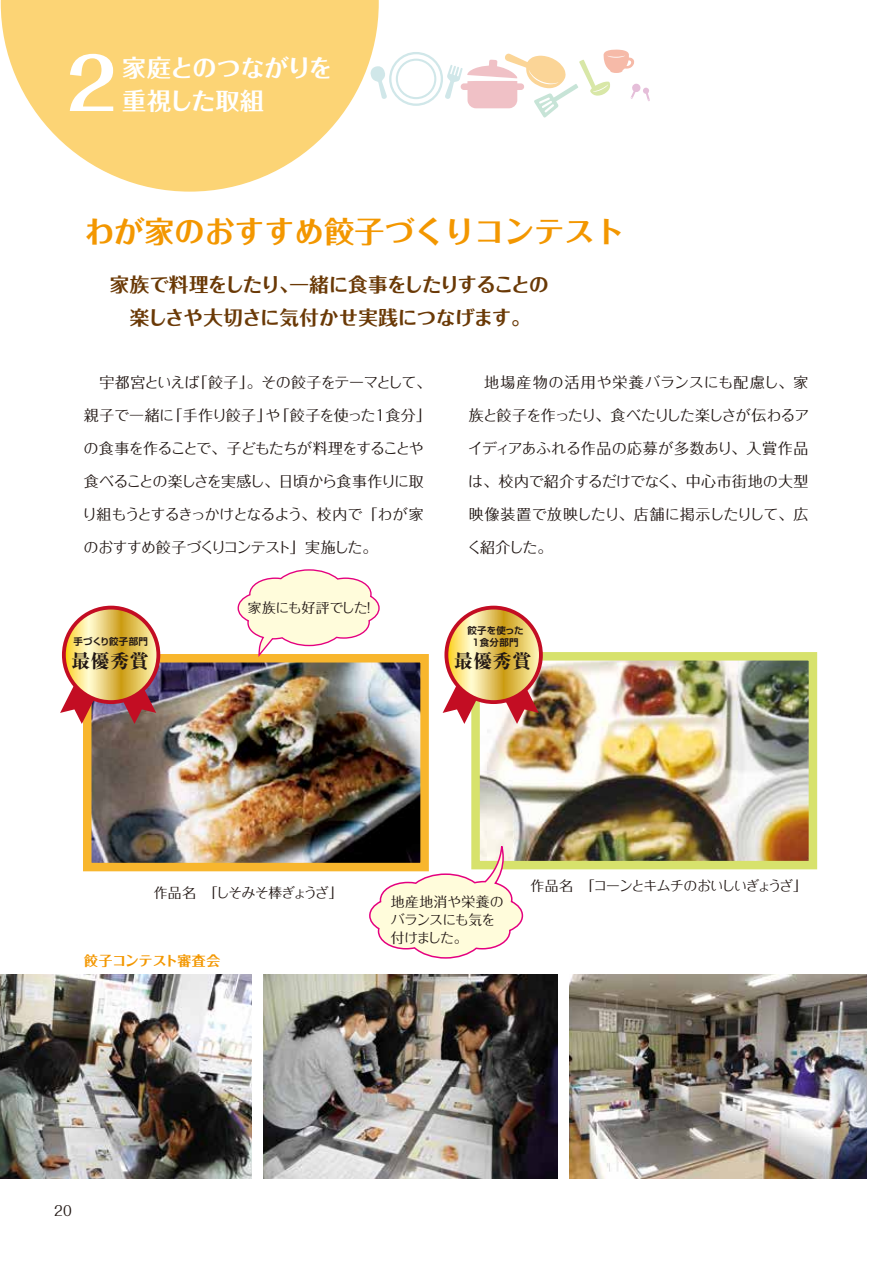
<style>
.page{position:relative;width:893px;height:1263px;background:#fff}
.page>*{position:absolute;margin:0;border:0;box-sizing:border-box;transform-origin:0 0}
.t1{font:70.5px "Folk Pro Bold 90 pv RKSJ H";color:#fff}
.t2{font:30px "Folk Pro Bold 90 pv RKSJ H";color:#f39700}
.t3{font:24px/33px "Folk Pro Bold 90 pv RKSJ H";letter-spacing:-.01em;color:#fff}
.t4{font:19.5px/33px "Folk Pro Bold 90 pv RKSJ H";letter-spacing:-.025em;color:#6a3906}
.t5{font:18.9px "Ryumin Pro Heavy 90 pv RKSJ H";letter-spacing:.03em;color:#221815}
.t6{font:15px "Folk Pro Regular 90 pv RKSJ H";letter-spacing:-.045em;color:#221815}
.t7{font:15px "Folk Pro Regular 90 pv RKSJ H";letter-spacing:-.075em;color:#221815}
.t8{font:15px "Folk Pro Regular 90 pv RKSJ H";letter-spacing:-.07em;color:#221815}
.t9{font:15px "Folk Pro Regular 90 pv RKSJ H";letter-spacing:.02em;color:#221815}
.t10{font:15px "Folk Pro Regular 90 pv RKSJ H";letter-spacing:.005em;color:#221815}
.t11{font:15px "Folk Pro Regular 90 pv RKSJ H";letter-spacing:-.005em;color:#221815}
.t12{font:15px "Folk Pro Regular 90 pv RKSJ H";letter-spacing:.06em;color:#221815}
.t13{font:13.8px "Folk Pro Regular 90 pv RKSJ H";letter-spacing:-.075em;color:#221815}
.t14{font:13.8px/18px "Folk Pro Regular 90 pv RKSJ H";letter-spacing:-.03em;color:#221815}
.t15{font:13.8px "Folk Pro Regular 90 pv RKSJ H";letter-spacing:-.05em;color:#221815}
.t16{font:13.8px "Folk Pro Bold 90 pv RKSJ H";letter-spacing:-.005em;color:#f39700}
.t17{font:13.8px "Folk Pro Regular 90 pv RKSJ H";letter-spacing:-.025em;color:#221815}
.t18{font:9.45px/12px "Shin Go Pr 5 De Bold 90 pv RKSJ H";letter-spacing:.025em;color:#221815;text-align:center}
</style>
<div class="page">
<svg style="left:1px;top:0;width:378px;height:192px;fill:#fcd475"></svg>
<img style="left:93px;top:664px;width:326px;height:197px">
<div style="left:83px;top:654px;width:346px;height:217px;border:9px solid #f8b62d"></div>
<img style="left:481px;top:662px;width:326px;height:197px">
<div style="left:471px;top:652px;width:346px;height:217px;border:9px solid #d7e26c"></div>
<svg style="left:60px;top:678px;width:39px;height:46px"></svg>
<svg style="left:117px;top:678px;width:39px;height:46px"></svg>
<svg style="left:64px;top:608px;width:94px;height:94px;background:#e8c66c"></svg>
<div style="left:62px;top:606px;width:98px;height:98px;border:4px solid #c30d23;border-radius:50%"></div>
<svg style="left:443px;top:678px;width:39px;height:46px"></svg>
<svg style="left:500px;top:678px;width:39px;height:46px"></svg>
<svg style="left:446px;top:608px;width:95px;height:94px;background:#e7c46b"></svg>
<div style="left:444px;top:606px;width:99px;height:98px;border:4px solid #c30d23;border-radius:50%"></div>
<img style="left:570px;top:974px;width:297px;height:204px">
<img style="left:263px;top:974px;width:294px;height:204px">
<img style="left:0;top:974px;width:252px;height:204px">
<svg style="left:371px;top:50px;width:279px;height:68px"></svg>
<svg style="left:368px;top:837px;width:156px;height:122px"></svg>
<svg style="left:237px;top:569px;width:143px;height:90px"></svg>
<h1 class="t1" style="left:67px;top:24px;width:50px">2</h1>
<h3 class="t3" style="left:122px;top:48px;width:212px">家庭とのつながりを重視した取組</h3>
<h2 class="t2" style="left:85px;top:206px;width:542px">わが家のおすすめ餃子づくりコンテスト</h2>
<h3 class="t4" style="left:110px;top:265px;width:440px">家族で料理をしたり、一緒に食事をしたりすることの　楽しさや大切さに気付かせ実践につなげます。</h3>
<p class="t6" style="left:84px;top:370px;width:349px">　宇都宮といえば「餃子」。その餃子をテーマとして、</p>
<p class="t6" style="left:84px;top:403px;width:349px">親子で一緒に「手作り餃子」や「餃子を使った１食分」</p>
<p class="t6" style="left:84px;top:436px;width:342px">の食事を作ることで、子どもたちが料理をすることや</p>
<p class="t6" style="left:84px;top:469px;width:341px">食べることの楽しさを実感し、日頃から食事作りに取</p>
<p class="t7" style="left:82px;top:502px;width:343px">り組もうとするきっかけとなるよう、校内で「わが家</p>
<p class="t6" style="left:84px;top:535px;width:296px">のおすすめ餃子づくりコンテスト」実施した。</p>
<p class="t18" style="left:73px;top:634px;width:76px">手づくり餃子部門</p>
<p class="t5" style="left:71px;top:646px;width:79px">最優秀賞</p>
<p class="t17" style="left:248px;top:596px;width:129px">家族にも好評でした！</p>
<p class="t12" style="left:469px;top:370px;width:341px">　地場産物の活用や栄養バランスにも配慮し、家</p>
<p class="t8" style="left:469px;top:403px;width:342px">族と餃子を作ったり、食べたりした楽しさが伝わるア</p>
<p class="t9" style="left:468px;top:436px;width:342px">イディアあふれる作品の応募が多数あり、入賞作品</p>
<p class="t10" style="left:468px;top:469px;width:342px">は、校内で紹介するだけでなく、中心市街地の大型</p>
<p class="t11" style="left:469px;top:502px;width:341px">映像装置で放映したり、店舗に掲示したりして、広</p>
<p class="t6" style="left:467px;top:535px;width:87px">く紹介した。</p>
<p class="t18" style="left:467px;top:623px;width:58px">餃子を使った<br>１食分部門</p>
<p class="t5" style="left:454px;top:646px;width:79px">最優秀賞</p>
<p class="t15" style="left:154px;top:881px;width:191px">作品名　「しそみそ棒ぎょうざ」</p>
<p class="t16" style="left:84px;top:949px;width:137px">餃子コンテスト審査会</p>
<p class="t14" style="left:391px;top:891px;width:114px">地産地消や栄養のバランスにも気を付けました。</p>
<p class="t13" style="left:531px;top:874px;width:278px">作品名　「コーンとキムチのおいしいぎょうざ」</p>
<p class="t15" style="left:54px;top:1199px;width:19px">20</p>
</div>
